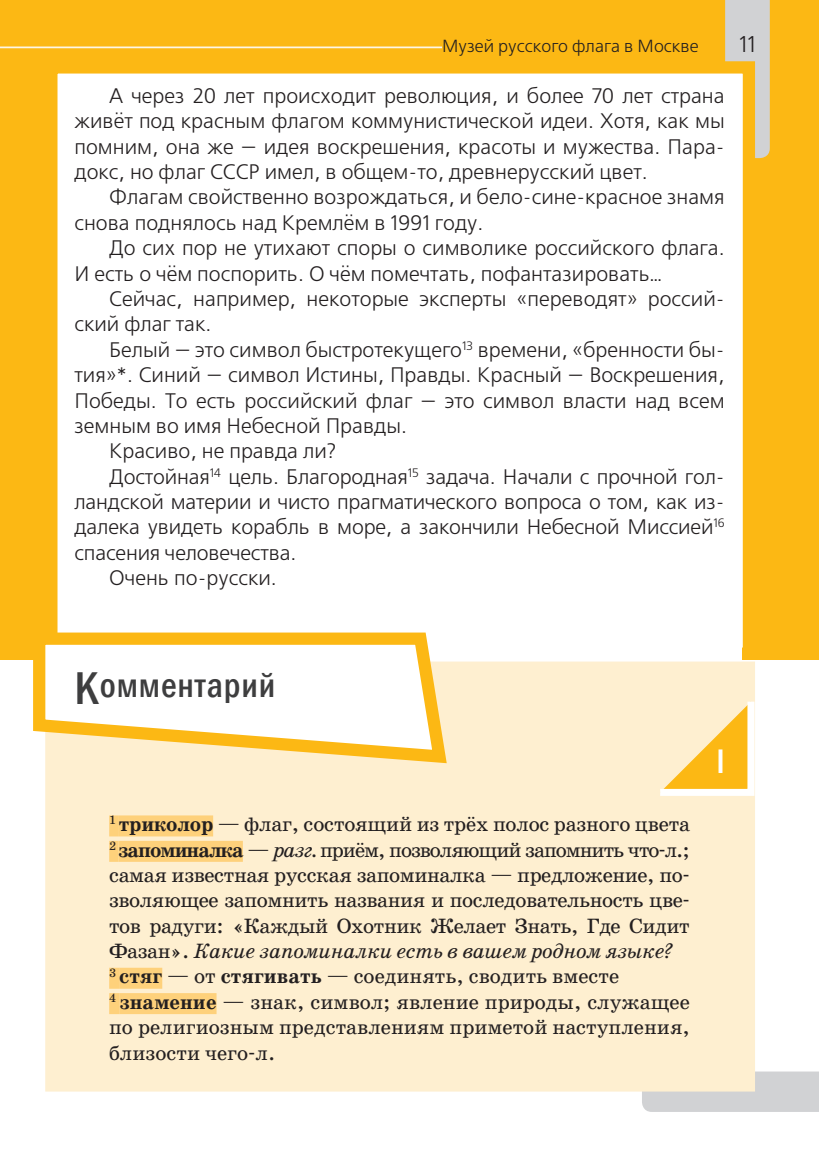
<style>
.page{position:relative;width:819px;height:1166px;background:#fff}
.page>*{position:absolute;margin:0;border:0;box-sizing:border-box;transform-origin:0 0}
.t1{font:500 condensed 35px "Franklin Gothic";letter-spacing:.025em;color:#3e3e3f}
.t2{font:500 condensed 35px "Franklin Gothic";color:#fff}
.t3{font:22.75px "Free Set C";color:#231f20}
.t4{font:21px/25.4px "Free Set C";color:#231f20}
.t5{font:21px/25.4px "School Book C";letter-spacing:-.02em;color:#231f20}
.t6{font:17.5px "Free Set C";color:#231f20}
.s1{font-size:47.25px}
.s2{font-weight:700}
.s3{font-style:italic}
</style>
<div class="page">
<hr style="left:0;top:0;width:1px;height:1166px;background:#fcb814">
<div style="left:0;top:0;width:819px;height:660px;background:#fcb814"></div>
<hr style="left:0;top:46px;width:694px;height:2px;background:#fef6e5">
<div style="left:642px;top:1071px;width:177px;height:41px;background:#d1d2d4"></div>
<div style="left:725px;top:0;width:44px;height:158px;background:#d1d2d4"></div>
<div style="left:442px;top:40px;width:256px;height:14px;background:#fcb814"></div>
<div style="left:57px;top:55px;width:704px;height:600px;background:#fff"></div>
<div style="left:109px;top:630px;width:632px;height:50px;background:#fff"></div>
<div style="left:45px;top:655px;width:716px;height:442px;background:#feefd0"></div>
<svg style="left:33px;top:626px;width:421px;height:144px"></svg>
<div style="left:109px;top:815px;width:10px;height:21px;background:#fed17b"></div>
<div style="left:119px;top:815px;width:94px;height:21px;background:#fed17b"></div>
<div style="left:109px;top:841px;width:9px;height:21px;background:#fed17b"></div>
<div style="left:118px;top:841px;width:125px;height:21px;background:#fed17b"></div>
<div style="left:109px;top:968px;width:10px;height:21px;background:#fed17b"></div>
<div style="left:119px;top:968px;width:43px;height:21px;background:#fed17b"></div>
<div style="left:109px;top:993px;width:11px;height:21px;background:#fed17b"></div>
<div style="left:120px;top:993px;width:96px;height:21px;background:#fed17b"></div>
<svg style="left:653px;top:694px;width:105px;height:105px;background:#fddf9b"></svg>
<p class="t6" style="left:442px;top:36px;width:258px">Музей русского флага в Москве</p>
<p class="t3" style="left:739px;top:32px;width:18px">11</p>
<p class="t4" style="left:74px;top:84px;width:651px;text-align:justify;text-indent:35px">А через 20 лет происходит революция, и более 70 лет страна живёт под красным флагом коммунистической идеи. Хотя, как мы помним, она же — идея воскрешения, красоты и мужества. Пара&shy;докс, но флаг СССР имел, в общем-то, древнерусский цвет.</p>
<p class="t4" style="left:74px;top:185px;width:651px;text-indent:35px">Флагам свойственно возрождаться, и бело-сине-красное знамя снова поднялось над Кремлём в 1991 году.</p>
<p class="t4" style="left:74px;top:236px;width:651px;text-indent:35px">До сих пор не утихают споры о символике российского флага.<br>И есть о чём поспорить. О чём помечтать, пофантазировать…</p>
<p class="t4" style="left:74px;top:287px;width:651px;text-indent:35px">Сейчас, например, некоторые эксперты «переводят» россий&shy;ский флаг так.</p>
<p class="t4" style="left:109px;top:338px;width:617px">Белый — это символ быстротекущего<sup>13</sup> времени, «бренности бы-</p>
<p class="t4" style="left:74px;top:363px;width:651px">тия»*. Синий — символ Истины, Правды. Красный — Воскрешения,</p>
<p class="t4" style="left:74px;top:389px;width:651px">Победы. То есть российский флаг — это символ власти над всем</p>
<p class="t4" style="left:74px;top:414px;width:334px">земным во имя Небесной Правды.</p>
<p class="t4" style="left:109px;top:439px;width:228px">Красиво, не правда ли?</p>
<p class="t4" style="left:109px;top:465px;width:617px">Достойная<sup>14</sup> цель. Благородная<sup>15</sup> задача. Начали с прочной гол-</p>
<p class="t4" style="left:74px;top:490px;width:651px">ландской материи и чисто прагматического вопроса о том, как из-</p>
<p class="t4" style="left:74px;top:515px;width:651px">далека увидеть корабль в море, а закончили Небесной Миссией<sup>16</sup></p>
<p class="t4" style="left:74px;top:541px;width:223px">спасения человечества.</p>
<p class="t4" style="left:109px;top:566px;width:169px">Очень по-русски.</p>
<h1 class="t1" style="left:74px;top:662px;width:202px"><span class="s1">К</span>омментарий</h1>
<p class="t5" style="left:109px;top:812px;width:582px"><sup>1</sup> <span class="s2">триколор</span> — флаг, состоящий из трёх полос разного цвета <sup>2</sup> <span class="s2">запоминалка</span> — <span class="s3">разг.</span> приём, позволяющий запомнить что-л.; самая известная русская запоминалка — предложение, по&shy;зволяющее запомнить названия и последовательность цве&shy;тов радуги: «Каждый Охотник Желает Знать, Где Сидит Фазан». <span class="s3">Какие запоминалки есть в вашем родном языке?<br></span><sup>3</sup> <span class="s2">стяг</span> — от <span class="s2">стягивать</span> — соединять, сводить вместе<br><sup>4</sup> <span class="s2">знамение</span> — знак, символ; явление природы, служащее по религиозным представлениям приметой наступления, близости чего-л.</p>
<h1 class="t2" style="left:716px;top:739px;width:10px">I</h1>
</div>
